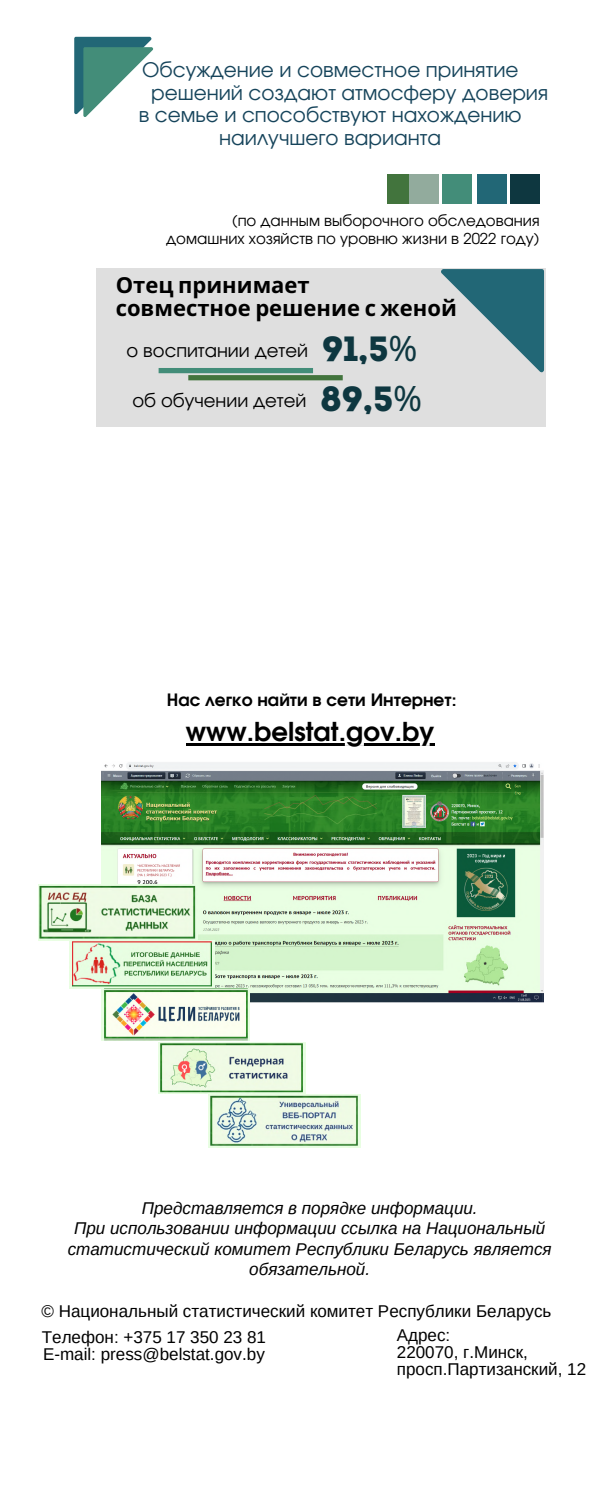
<style>
.page{position:relative;width:600px;height:1501px;background:#fff}
.page>*{position:absolute;margin:0;border:0;box-sizing:border-box;transform-origin:0 0}
.t1{font:35px "Intro";color:#0e3740}
.t2{font:700 26px "Evolventa";color:#000}
.t3{font:700 22px "Noto Sans";color:#000}
.t4{font:20px "Evolventa";color:#16445b}
.t5{font:18px "Evolventa";color:#000}
.t6{font:17px "Arimo";color:#000}
.t7{font:italic 17px/20.2px "Arimo";color:#000;text-align:center}
.t8{font:700 17px "Evolventa";color:#000}
.t9{font:15px "Evolventa";color:#000}
.s1{font-family:"Noto Sans"}
</style>
<div class="page">
<div style="left:387px;top:174px;width:29px;height:29px;background:#42743d"></div>
<div style="left:410px;top:174px;width:29px;height:29px;background:#92ab9d"></div>
<div style="left:443px;top:174px;width:29px;height:29px;background:#438d79"></div>
<div style="left:477px;top:174px;width:29px;height:29px;background:#226776"></div>
<div style="left:511px;top:174px;width:29px;height:29px;background:#0e3740"></div>
<div style="left:96px;top:268px;width:449px;height:159px;background:#dfdfdf"></div>
<div style="left:159px;top:368px;width:154px;height:5px;background:#438d79"></div>
<svg style="left:441px;top:269px;width:103px;height:103px"></svg>
<div style="left:188px;top:375px;width:155px;height:5px;background:#42743d"></div>
<svg style="left:74px;top:37px;width:79px;height:80px"></svg>
<img style="left:101px;top:762px;width:442px;height:240px">
<img style="left:39px;top:884px;width:158px;height:56px">
<img style="left:70px;top:939px;width:145px;height:48px">
<img style="left:101px;top:988px;width:148px;height:52px">
<img style="left:159px;top:1042px;width:146px;height:50px">
<img style="left:209px;top:1094px;width:151px;height:52px">
<hr style="left:186px;top:742px;width:248px;height:3px;background:#000">
<p class="t4" style="left:142px;top:61px;width:378px">Обсуждение и совместное принятие</p>
<p class="t4" style="left:151px;top:84px;width:399px">решений создают атмосферу доверия</p>
<p class="t4" style="left:139px;top:106px;width:384px">в семье и способствуют нахождению</p>
<p class="t4" style="left:219px;top:129px;width:224px">наилучшего варианта</p>
<p class="t9" style="left:232px;top:214px;width:309px">(по данным выборочного обследования</p>
<p class="t9" style="left:166px;top:231px;width:375px">домашних хозяйств по уровню жизни в 2022 году)</p>
<p class="t3" style="left:116px;top:269px;width:195px">Отец принимает</p>
<p class="t3" style="left:116px;top:292px;width:343px">совместное решение с женой</p>
<p class="t1" style="left:322px;top:335px;width:97px">91,5<span class="s1">%</span></p>
<p class="t5" style="left:127px;top:342px;width:183px">о воспитании детей</p>
<p class="t5" style="left:132px;top:393px;width:176px">об обучении детей</p>
<p class="t1" style="left:321px;top:384px;width:103px">89,5<span class="s1">%</span></p>
<p class="t8" style="left:167px;top:692px;width:291px">Нас легко найти в сети Интернет:</p>
<p class="t2" style="left:186px;top:720px;width:250px">www.belstat.gov.by</p>
<p class="t7" style="left:142px;top:1197px;width:337px">Представляется в порядке информации.</p>
<p class="t7" style="left:68px;top:1218px;width:485px">При использовании информации ссылка на Национальный статистический комитет Республики Беларусь является обязательной.</p>
<p class="t6" style="left:42px;top:1301px;width:511px">© Национальный статистический комитет Республики Беларусь</p>
<p class="t6" style="left:42px;top:1327px;width:226px">Телефон: +375 17 350 23 81</p>
<p class="t6" style="left:43px;top:1344px;width:223px">E-mail: press@belstat.gov.by</p>
<p class="t6" style="left:397px;top:1324px;width:55px">Адрес:</p>
<p class="t6" style="left:397px;top:1342px;width:133px">220070, г.Минск,</p>
<p class="t6" style="left:397px;top:1359px;width:191px">просп.Партизанский, 12</p>
</div>
